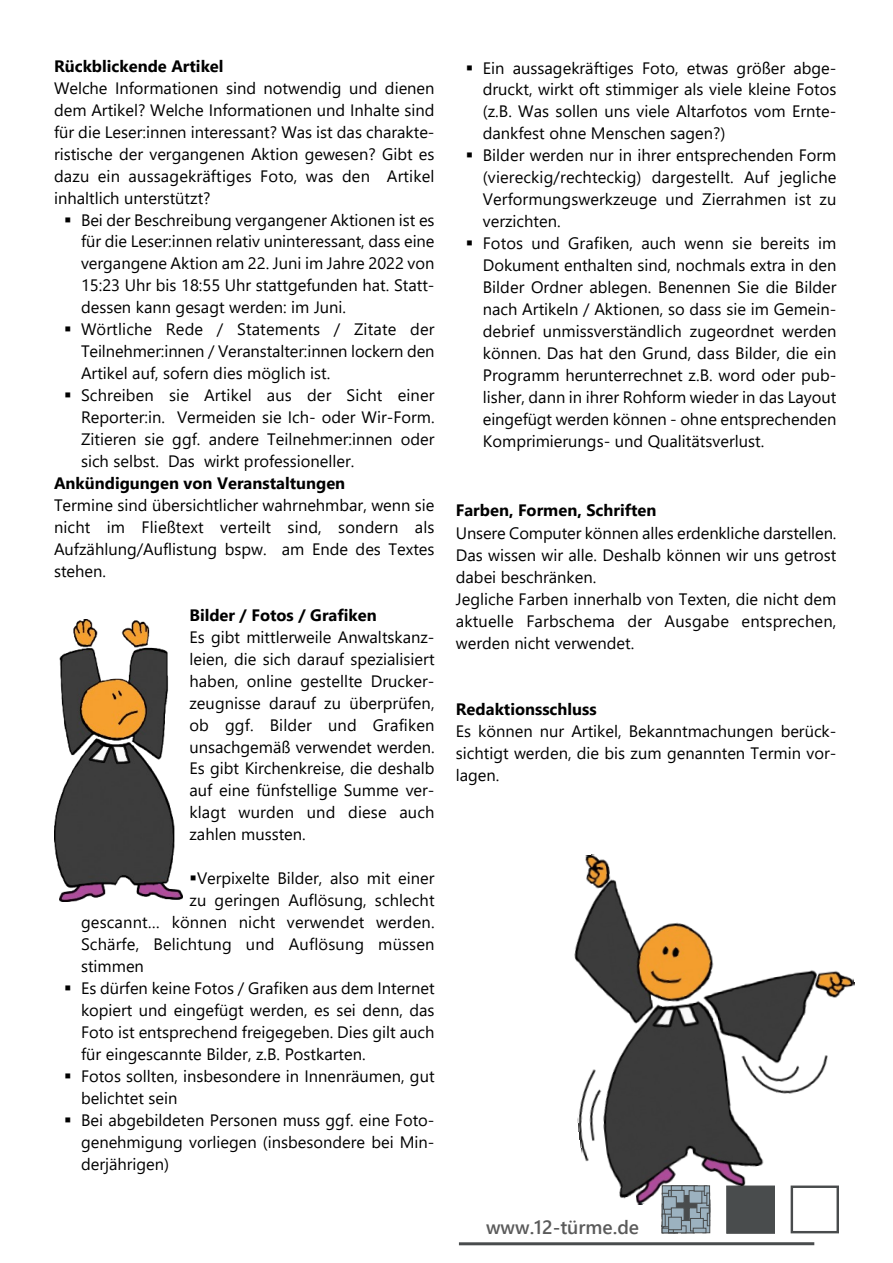
<style>
.page{position:relative;width:893px;height:1263px;background:#fff}
.page>*{position:absolute;margin:0;border:0;box-sizing:border-box;transform-origin:0 0}
.t1{font:600 19.2px "Segoe UI";color:#5b5b5b}
.t2{font:16.5px/21.9px "Segoe UI";color:#000;text-align:justify}
.t3{font:700 16.5px "Segoe UI";color:#000}
</style>
<div class="page">
<hr style="left:459px;top:1242px;width:355px;height:3px;background:#494c4d">
<div style="left:666px;top:1190px;width:39px;height:39px;background:#494c4d"></div>
<div style="left:689px;top:1207px;width:13px;height:14px;background:#9cb2c0;border:1px solid #494c4d"></div>
<svg style="left:662px;top:1206px;width:10px;height:13px"></svg>
<svg style="left:666px;top:1214px;width:5px;height:7px"></svg>
<svg style="left:702px;top:1220px;width:8px;height:13px"></svg>
<div style="left:696px;top:1199px;width:14px;height:14px;background:#9cb2c0;border:1px solid #494c4d"></div>
<div style="left:681px;top:1220px;width:14px;height:13px;background:#9cb2c0;border:1px solid #494c4d"></div>
<div style="left:700px;top:1207px;width:10px;height:14px;background:#9cb2c0;border:1px solid #494c4d"></div>
<div style="left:662px;top:1203px;width:3px;height:14px;background:#9cb2c0;border:1px solid #494c4d"></div>
<svg style="left:662px;top:1213px;width:4px;height:14px"></svg>
<svg style="left:673px;top:1225px;width:14px;height:8px"></svg>
<svg style="left:707px;top:1210px;width:4px;height:16px"></svg>
<div style="left:690px;top:1218px;width:14px;height:13px;background:#9cb2c0;border:1px solid #494c4d"></div>
<svg style="left:661px;top:1221px;width:18px;height:13px"></svg>
<div style="left:671px;top:1207px;width:13px;height:14px;background:#9cb2c0;border:1px solid #494c4d"></div>
<div style="left:668px;top:1217px;width:14px;height:13px;background:#9cb2c0;border:1px solid #494c4d"></div>
<svg style="left:693px;top:1228px;width:13px;height:5px"></svg>
<div style="left:791px;top:1185px;width:48px;height:48px;background:#fff;border:2px solid #494c4d"></div>
<div style="left:726px;top:1185px;width:49px;height:49px;background:#494c4d;border:1px solid #494c4d"></div>
<img style="left:54px;top:620px;width:129px;height:281px">
<img style="left:574px;top:854px;width:281px;height:356px">
<p class="t3" style="left:54px;top:60px;width:171px">Rückblickende Artikel</p>
<p class="t2" style="left:54px;top:79px;width:382px">Welche Informationen sind notwendig und dienen dem Artikel? Welche Informationen und Inhalte sind für die Leser:innen interessant? Was ist das charakte&shy;ristische der vergangenen Aktion gewesen? Gibt es dazu ein aussagekräftiges Foto, was den Artikel inhaltlich unterstützt?</p>
<p class="t2" style="left:81px;top:210px;width:355px;text-align:left">Bei der Beschreibung vergangener Aktionen ist es für die Leser:innen relativ uninteressant, dass eine vergangene Aktion am 22. Juni im Jahre 2022 von 15:23 Uhr bis 18:55 Uhr stattgefunden hat. Statt&shy;dessen kann gesagt werden: im Juni.<br>Wörtliche Rede / Statements / Zitate der Teilnehmer:innen / Veranstalter:innen lockern den Artikel auf, sofern dies möglich ist.<br>Schreiben sie Artikel aus der Sicht einer Reporter:in. Vermeiden sie Ich- oder Wir-Form.<br>Zitieren sie ggf. andere Teilnehmer:innen oder sich selbst. Das wirkt professioneller.</p>
<p class="t3" style="left:54px;top:477px;width:293px">Ankündigungen von Veranstaltungen</p>
<p class="t2" style="left:54px;top:496px;width:382px">Termine sind übersichtlicher wahrnehmbar, wenn sie nicht im Fließtext verteilt sind, sondern als Aufzählung/Auflistung bspw. am Ende des Textes stehen.</p>
<p class="t3" style="left:189px;top:609px;width:189px">Bilder / Fotos / Grafiken</p>
<p class="t2" style="left:189px;top:627px;width:247px">Es gibt mittlerweile Anwaltskanz&shy;leien, die sich darauf spezialisiert haben, online gestellte Drucker&shy;zeugnisse darauf zu überprüfen, ob ggf. Bilder und Grafiken unsachgemäß verwendet werden.<br>Es gibt Kirchenkreise, die deshalb auf eine fünfstellige Summe ver&shy;klagt wurden und diese auch zahlen mussten.</p>
<p class="t2" style="left:197px;top:869px;width:239px">Verpixelte Bilder, also mit einer</p>
<p class="t2" style="left:189px;top:891px;width:247px">zu geringen Auflösung, schlecht</p>
<p class="t2" style="left:81px;top:913px;width:355px">gescannt… können nicht verwendet werden.</p>
<p class="t2" style="left:81px;top:935px;width:355px">Schärfe, Belichtung und Auflösung müssen</p>
<p class="t2" style="left:81px;top:957px;width:64px">stimmen</p>
<p class="t2" style="left:81px;top:979px;width:355px">Es dürfen keine Fotos / Grafiken aus dem Internet</p>
<p class="t2" style="left:81px;top:1001px;width:355px">kopiert und eingefügt werden, es sei denn, das</p>
<p class="t2" style="left:81px;top:1023px;width:355px">Foto ist entsprechend freigegeben. Dies gilt auch</p>
<p class="t2" style="left:81px;top:1045px;width:286px">für eingescannte Bilder, z.B. Postkarten.</p>
<p class="t2" style="left:81px;top:1067px;width:355px">Fotos sollten, insbesondere in Innenräumen, gut</p>
<p class="t2" style="left:81px;top:1089px;width:98px">belichtet sein</p>
<p class="t2" style="left:81px;top:1110px;width:355px">Bei abgebildeten Personen muss ggf. eine Foto-</p>
<p class="t2" style="left:81px;top:1132px;width:355px">genehmigung vorliegen (insbesondere bei Min-</p>
<p class="t2" style="left:81px;top:1154px;width:90px">derjährigen)</p>
<p class="t2" style="left:483px;top:58px;width:355px;text-align:left">Ein aussagekräftiges Foto, etwas größer abge&shy;druckt, wirkt oft stimmiger als viele kleine Fotos (z.B. Was sollen uns viele Altarfotos vom Ernte&shy;dankfest ohne Menschen sagen?)<br>Bilder werden nur in ihrer entsprechenden Form (viereckig/rechteckig) dargestellt. Auf jegliche Verformungswerkzeuge und Zierrahmen ist zu verzichten.<br>Fotos und Grafiken, auch wenn sie bereits im Dokument enthalten sind, nochmals extra in den Bilder Ordner ablegen. Benennen Sie die Bilder nach Artikeln / Aktionen, so dass sie im Gemein&shy;debrief unmissverständlich zugeordnet werden können. Das hat den Grund, dass Bilder, die ein Programm herunterrechnet z.B. word oder pub&shy;lisher, dann in ihrer Rohform wieder in das Layout eingefügt werden können - ohne entsprechenden Komprimierungs- und Qualitätsverlust.</p>
<p class="t3" style="left:456px;top:504px;width:202px">Farben, Formen, Schriften</p>
<p class="t2" style="left:456px;top:524px;width:382px;text-align:left">Unsere Computer können alles erdenkliche darstellen.<br>Das wissen wir alle. Deshalb können wir uns getrost dabei beschränken.<br>Jegliche Farben innerhalb von Texten, die nicht dem aktuelle Farbschema der Ausgabe entsprechen, werden nicht verwendet.</p>
<p class="t3" style="left:456px;top:703px;width:142px">Redaktionsschluss</p>
<p class="t2" style="left:456px;top:721px;width:382px">Es können nur Artikel, Bekanntmachungen berück&shy;sichtigt werden, die bis zum genannten Termin vor&shy;lagen.</p>
<p class="t1" style="left:486px;top:1220px;width:155px">www.12-türme.de</p>
</div>
